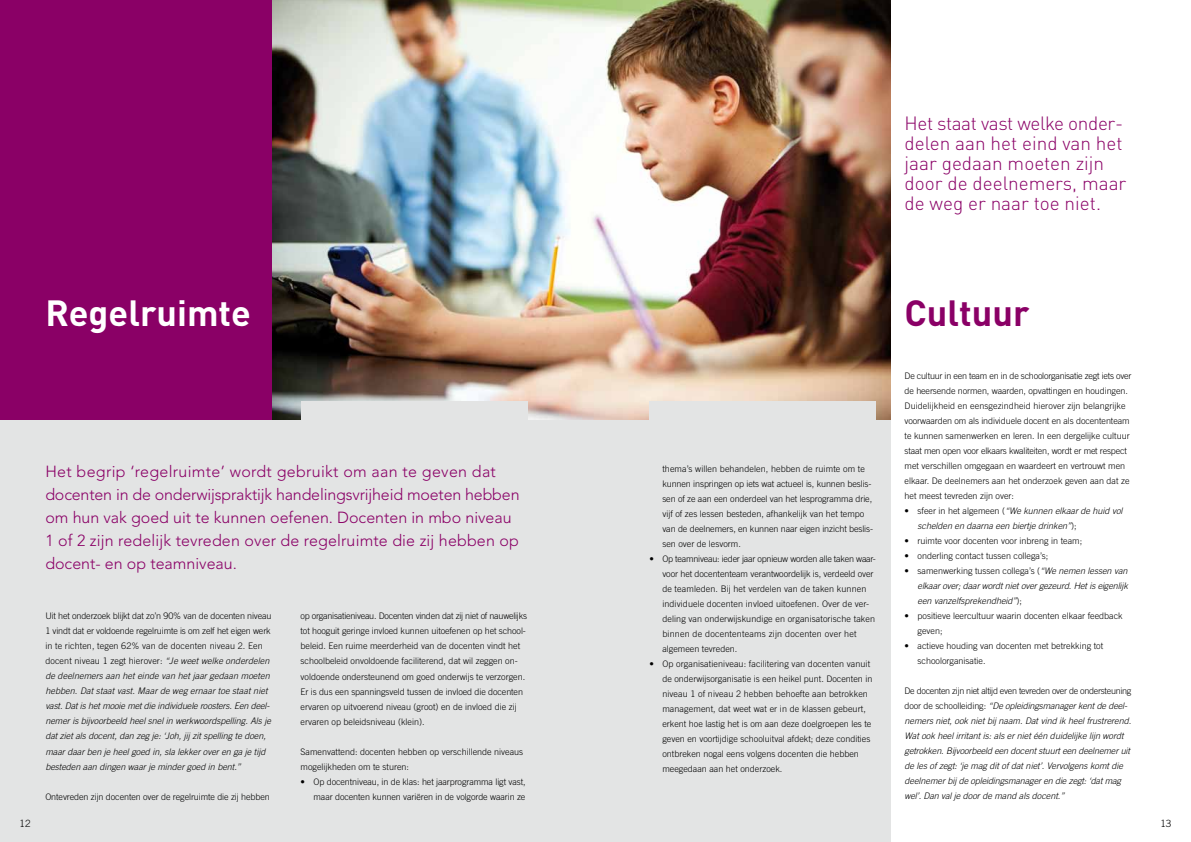
<style>
.page{position:relative;width:1191px;height:842px;background:#fff}
.page>*{position:absolute;margin:0;border:0;box-sizing:border-box;transform-origin:0 0}
.t1{font:700 36px "DIN";color:#fff}
.t2{font:700 36px "DIN";color:#8a0066}
.t3{font:300 19px/20px "DIN";color:#8a0066}
.t4{font:300 16px/23px "Avenir";color:#8a0066}
.t5{font:300 10px "Trade Gothic";color:#000}
.t6{font:300 9px/15px "Trade Gothic";color:#000}
.t7{font:italic 300 9px/15px "Trade Gothic";color:#000}
.s1{font-style:normal}
</style>
<div class="page">
<div style="left:0;top:410px;width:890px;height:432px;background:#e3e4e4"></div>
<div style="left:0;top:0;width:272px;height:420px;background:#8a0066"></div>
<img style="left:272px;top:0;width:618px;height:420px">
<div style="left:649px;top:401px;width:227px;height:26px;background:#e3e4e4"></div>
<div style="left:300px;top:401px;width:227px;height:26px;background:#e3e4e4"></div>
<h1 class="t1" style="left:45px;top:288px;width:207px">Regelruimte</h1>
<p class="t4" style="left:45px;top:460px;width:476px">Het begrip ‘regelruimte’ wordt gebruikt om aan te geven dat docenten in de onderwijspraktijk handelingsvrijheid moeten hebben om hun vak goed uit te kunnen oefenen. Docenten in mbo niveau 1 of 2 zijn redelijk tevreden over de regelruimte die zij hebben op docent- en op teamniveau.</p>
<p class="t7" style="left:45px;top:609px;width:228px"><span class="s1">Uit het onderzoek blijkt dat zo’n 90% van de docenten niveau 1 vindt dat er voldoende regelruimte is om zelf het eigen werk in te richten, tegen 62% van de docenten niveau 2. Een docent niveau 1 zegt hierover:</span> “Je weet welke onderdelen de deelnemers aan het einde van het jaar gedaan moeten hebben. Dat staat vast. Maar de weg ernaar toe staat niet vast. Dat is het mooie met die individuele roosters. Een deel&shy;nemer is bijvoorbeeld heel snel in werkwoordspelling. Als je dat ziet als docent, dan zeg je: ‘Joh, jij zit spelling te doen, maar daar ben je heel goed in, sla lekker over en ga je tijd besteden aan dingen waar je minder goed in bent.’’</p>
<p class="t6" style="left:45px;top:789px;width:226px">Ontevreden zijn docenten over de regelruimte die zij hebben</p>
<p class="t6" style="left:300px;top:609px;width:228px">op organisatieniveau. Docenten vinden dat zij niet of nauwelijks tot hooguit geringe invloed kunnen uitoefenen op het school&shy;beleid. Een ruime meerderheid van de docenten vindt het schoolbeleid onvoldoende faciliterend, dat wil zeggen on&shy;voldoende ondersteunend om goed onderwijs te verzorgen.<br>Er is dus een spanningsveld tussen de invloed die docenten ervaren op uitvoerend niveau (groot) en de invloed die zij ervaren op beleidsniveau (klein).</p>
<p class="t6" style="left:300px;top:744px;width:224px">Samenvattend: docenten hebben op verschillende niveaus mogelijkheden om te sturen:</p>
<p class="t6" style="left:300px;top:774px;width:226px;text-align:right">• Op docentniveau, in de klas: het jaarprogramma ligt vast, maar docenten kunnen variëren in de volgorde waarin ze</p>
<h2 class="t3" style="left:904px;top:113px;width:223px">Het staat vast welke onder&shy;delen aan het eind van het jaar gedaan moeten zijn door de deelnemers, maar de weg er naar toe niet.</h2>
<p class="t6" style="left:662px;top:461px;width:212px">thema’s willen behandelen, hebben de ruimte om te kunnen inspringen op iets wat actueel is, kunnen beslis&shy;sen of ze aan een onderdeel van het lesprogramma drie, vijf of zes lessen besteden, afhankelijk van het tempo van de deelnemers, en kunnen naar eigen inzicht beslis&shy;sen over de lesvorm.</p>
<p class="t6" style="left:662px;top:551px;width:215px;text-indent:-13px">• Op teamniveau: ieder jaar opnieuw worden alle taken waar&shy;voor het docententeam verantwoordelijk is, verdeeld over de teamleden. Bij het verdelen van de taken kunnen individuele docenten invloed uitoefenen. Over de ver&shy;deling van onderwijskundige en organisatorische taken binnen de docententeams zijn docenten over het algemeen tevreden.</p>
<p class="t6" style="left:662px;top:656px;width:212px;text-indent:-13px">• Op organisatieniveau: facilitering van docenten vanuit de onderwijsorganisatie is een heikel punt. Docenten in niveau 1 of niveau 2 hebben behoefte aan betrokken management, dat weet wat er in de klassen gebeurt, erkent hoe lastig het is om aan deze doelgroepen les te geven en voortijdige schooluitval afdekt; deze condities ontbreken nogal eens volgens docenten die hebben meegedaan aan het onderzoek.</p>
<h1 class="t2" style="left:904px;top:288px;width:126px">Cultuur</h1>
<p class="t6" style="left:904px;top:368px;width:228px">De cultuur in een team en in de schoolorganisatie zegt iets over de heersende normen, waarden, opvattingen en houdingen.<br>Duidelijkheid en eensgezindheid hierover zijn belangrijke voorwaarden om als individuele docent en als docententeam te kunnen samenwerken en leren. In een dergelijke cultuur staat men open voor elkaars kwaliteiten, wordt er met respect met verschillen omgegaan en waardeert en vertrouwt men elkaar. De deelnemers aan het onderzoek geven aan dat ze het meest tevreden zijn over:</p>
<p class="t7" style="left:917px;top:503px;width:206px;text-indent:-13px"><span class="s1">• sfeer in het algemeen (</span>“We kunnen elkaar de huid vol schelden en daarna een biertje drinken”<span class="s1">);</span></p>
<p class="t6" style="left:904px;top:533px;width:179px">• ruimte voor docenten voor inbreng in team;</p>
<p class="t6" style="left:904px;top:548px;width:145px">• onderling contact tussen collega’s;</p>
<p class="t7" style="left:917px;top:563px;width:212px;text-align:justify;text-indent:-13px"><span class="s1">• samenwerking tussen collega’s (</span>“We nemen lessen van elkaar over; daar wordt niet over gezeurd. Het is eigenlijk een vanzelfsprekendheid”<span class="s1">);</span></p>
<p class="t6" style="left:917px;top:608px;width:207px;text-indent:-13px">• positieve leercultuur waarin docenten elkaar feedback geven;</p>
<p class="t6" style="left:917px;top:638px;width:187px;text-indent:-13px">• actieve houding van docenten met betrekking tot schoolorganisatie.</p>
<p class="t7" style="left:904px;top:683px;width:228px"><span class="s1">De docenten zijn niet altijd even tevreden over de ondersteuning door de schoolleiding:</span> “De opleidingsmanager kent de deel&shy;nemers niet, ook niet bij naam. Dat vind ik heel frustrerend.<br>Wat ook heel irritant is: als er niet één duidelijke lijn wordt getrokken. Bijvoorbeeld een docent stuurt een deelnemer uit de les of zegt: ‘je mag dit of dat niet’. Vervolgens komt die deelnemer bij de opleidingsmanager en die zegt: ‘dat mag wel’. Dan val je door de mand als docent.”</p>
<p class="t5" style="left:19px;top:818px;width:13px">12</p>
<p class="t5" style="left:1160px;top:818px;width:13px">13</p>
</div>
